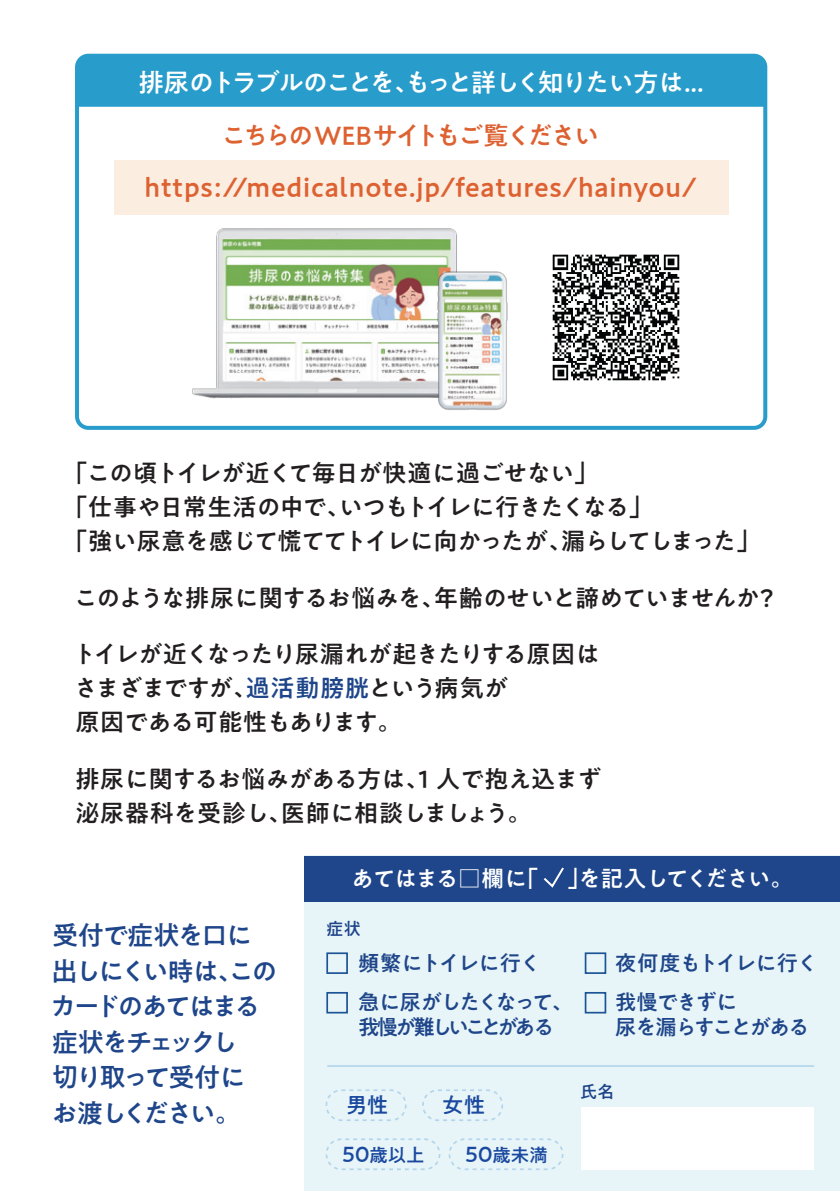
<style>
.page{position:relative;width:840px;height:1191px;background:#fff}
.page>*{position:absolute;margin:0;border:0;box-sizing:border-box;transform-origin:0 0}
.t1{font:500 27px "PA1 Gothic Std N";letter-spacing:.03em;color:#dd6131}
.t2{font:500 26.2px/35.4px "PA1 Gothic Std N";letter-spacing:-.105em;color:#1f468a}
.t3{font:500 25.6px "PA1 Gothic Std N";letter-spacing:-.095em;color:#fff}
.t4{font:500 25.6px "PA1 Gothic Std N";letter-spacing:-.095em;color:#dd6131}
.t5{font:500 24px/34px "PA1 Gothic Std N";letter-spacing:-.035em;color:#231f20}
.t6{font:500 24px "PA1 Gothic Std N";letter-spacing:-.055em;color:#231f20}
.t7{font:500 22.6px "PA1 Gothic Std N";letter-spacing:-.06em;color:#fff}
.t8{font:500 21.2px/25.6px "PA1 Gothic Std N";letter-spacing:-.13em;color:#1f468a}
.t9{font:500 21.2px/25.6px "PA1 Gothic Std N";letter-spacing:-.095em;color:#1f468a}
.t10{font:500 21.2px "PA1 Gothic Std N";letter-spacing:-.03em;color:#1f468a}
.t11{font:500 21.2px "PA1 Gothic Std N";letter-spacing:-.04em;color:#1f468a}
.t12{font:500 21.2px "PA1 Gothic Std N";color:#1a499f}
.t13{font:500 18.4px "PA1 Gothic Std N";color:#1a499f}
.t14{font:500 17px "PA1 Gothic Std N";color:#1f468a}
.s1{color:#1f468a}
.s2{font-family:"Koz Go Pr 6 N";font-weight:400}
.s3{font-size:21.2px}
</style>
<div class="page">
<div style="left:305px;top:855px;width:534px;height:336px;background:#e8f5f8"></div>
<div style="left:305px;top:855px;width:534px;height:46px;background:#1f468a"></div>
<svg style="left:543px;top:867px;width:21px;height:21px"></svg>
<div style="left:326px;top:952px;width:22px;height:22px;border:2px solid #1c5495"></div>
<div style="left:326px;top:992px;width:22px;height:21px;border:2px solid #1c5495"></div>
<div style="left:584px;top:952px;width:22px;height:22px;border:2px solid #1c5495"></div>
<div style="left:584px;top:992px;width:22px;height:21px;border:2px solid #1c5495"></div>
<hr style="left:327px;top:1065px;width:486px;height:1px;background:#b3d5ec">
<div style="left:325px;top:1089px;width:81px;height:32px;border:2px dashed #b3d5ec;border-radius:15px"></div>
<div style="left:325px;top:1138px;width:115px;height:32px;border:2px dashed #b3d5ec;border-radius:15px"></div>
<div style="left:448px;top:1138px;width:115px;height:32px;border:2px dashed #b3d5ec;border-radius:15px"></div>
<div style="left:422px;top:1089px;width:81px;height:32px;border:2px dashed #b3d5ec;border-radius:15px"></div>
<div style="left:581px;top:1107px;width:232px;height:62px;background:#fff"></div>
<div style="left:114px;top:160px;width:613px;height:55px;background:#fcede1"></div>
<div style="left:80px;top:56px;width:685px;height:51px;background:#289cca"></div>
<div style="left:75px;top:54px;width:691px;height:376px;border:4px solid #289cca;border-radius:11px"></div>
<img style="left:552px;top:254px;width:128px;height:127px">
<img style="left:192px;top:228px;width:265px;height:171px">
<img style="left:422px;top:260px;width:86px;height:150px">
<p class="t3" style="left:138px;top:67px;width:566px">排尿のトラブルのことを、もっと詳しく知りたい方は...</p>
<p class="t4" style="left:221px;top:120px;width:379px">こちらのWEBサイトもご覧ください</p>
<p class="t1" style="left:144px;top:170px;width:553px">https://medicalnote.jp/features/hainyou/</p>
<p class="t5" style="left:63px;top:458px;width:698px">「この頃トイレが近くて毎日が快適に過ごせない」<br>「仕事や日常生活の中で、いつもトイレに行きたくなる」<br>「強い尿意を感じて慌ててトイレに向かったが、漏らしてしまった」</p>
<p class="t6" style="left:74px;top:583px;width:706px">このような排尿に関するお悩みを、年齢のせいと諦めていませんか？</p>
<p class="t5" style="left:73px;top:639px;width:528px">トイレが近くなったり尿漏れが起きたりする原因はさまざまですが、<span class="s1">過活動膀胱</span>という病気が<br>原因である可能性もあります。</p>
<p class="t5" style="left:75px;top:764px;width:527px">排尿に関するお悩みがある方は、1 人で抱え込まず泌尿器科を受診し、医師に相談しましょう。</p>
<p class="t2" style="left:50px;top:920px;width:229px">受付で症状を口に出しにくい時は、このカードのあてはまる症状をチェックし<br>切り取って受付に<br>お渡しください。</p>
<p class="t7" style="left:351px;top:865px;width:188px">あてはまる<span class="s2">□</span>欄に「</p>
<p class="t7" style="left:567px;top:865px;width:227px">」を記入してください。</p>
<p class="t14" style="left:326px;top:918px;width:36px">症状</p>
<p class="t11" style="left:358px;top:950px;width:184px">頻繁にトイレに行く</p>
<p class="t8" style="left:358px;top:990px;width:216px">急に尿がしたくなって、我慢が難しいことがある</p>
<p class="t12" style="left:346px;top:1092px;width:44px">男性</p>
<p class="t12" style="left:442px;top:1092px;width:45px">女性</p>
<p class="t13" style="left:342px;top:1144px;width:84px"><span class="s3">50</span>歳以上</p>
<p class="t13" style="left:465px;top:1144px;width:84px"><span class="s3">50</span>歳未満</p>
<p class="t10" style="left:615px;top:950px;width:204px">夜何度もトイレに行く</p>
<p class="t9" style="left:615px;top:990px;width:196px">我慢できずに<br>尿を漏らすことがある</p>
<p class="t14" style="left:579px;top:1081px;width:36px">氏名</p>
</div>
